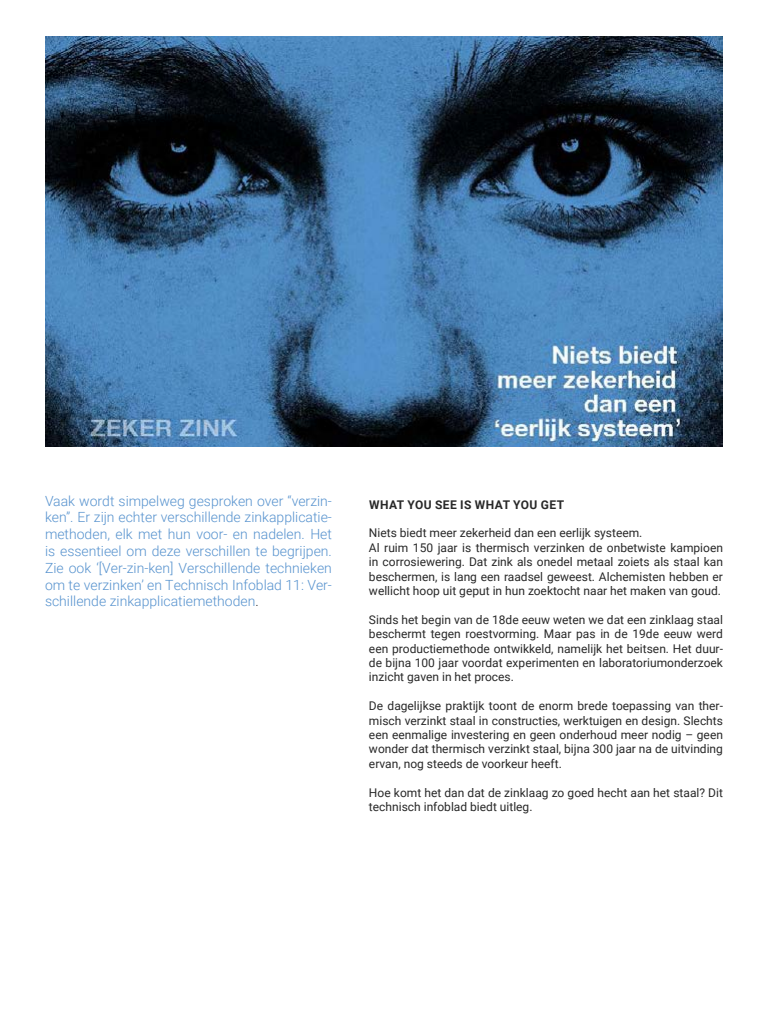
<style>
.page{position:relative;width:768px;height:1024px;background:#fff}
.page>*{position:absolute;margin:0;border:0;box-sizing:border-box;transform-origin:0 0}
.t1{font:300 14px/16.8px "Roboto";color:#5692ce;text-align:justify}
.t2{font:12px/14.4px "Roboto";color:#282828}
.t3{font:700 12px "Roboto";letter-spacing:.035em;color:#282828}
.s1{color:#282828}
</style>
<div class="page">
<img style="left:45px;top:36px;width:678px;height:411px">
<p class="t1" style="left:45px;top:492px;width:289px">Vaak wordt simpelweg gesproken over “verzin&shy;ken”. Er zijn echter verschillende zinkapplicatie&shy;methoden, elk met hun voor- en nadelen. Het is essentieel om deze verschillen te begrijpen.<br>Zie ook ‘[Ver-zin-ken] Verschillende technieken om te verzinken’ en Technisch Infoblad 11: Ver&shy;schillende zinkapplicatiemethoden<span class="s1">.</span></p>
<p class="t3" style="left:369px;top:496px;width:196px">WHAT YOU SEE IS WHAT YOU GET</p>
<p class="t2" style="left:369px;top:525px;width:356px">Niets biedt meer zekerheid dan een eerlijk systeem.<br>Al ruim 150 jaar is thermisch verzinken de onbetwiste kampioen in corrosiewering. Dat zink als onedel metaal zoiets als staal kan beschermen, is lang een raadsel geweest. Alchemisten hebben er wellicht hoop uit geput in hun zoektocht naar het maken van goud.</p>
<p class="t2" style="left:369px;top:612px;width:356px;text-align:justify">Sinds het begin van de 18de eeuw weten we dat een zinklaag staal beschermt tegen roestvorming. Maar pas in de 19de eeuw werd een productiemethode ontwikkeld, namelijk het beitsen. Het duur&shy;de bijna 100 jaar voordat experimenten en laboratoriumonderzoek inzicht gaven in het proces.</p>
<p class="t2" style="left:369px;top:698px;width:356px;text-align:justify">De dagelijkse praktijk toont de enorm brede toepassing van ther&shy;misch verzinkt staal in constructies, werktuigen en design. Slechts een eenmalige investering en geen onderhoud meer nodig – geen wonder dat thermisch verzinkt staal, bijna 300 jaar na de uitvinding ervan, nog steeds de voorkeur heeft.</p>
<p class="t2" style="left:369px;top:785px;width:356px">Hoe komt het dan dat de zinklaag zo goed hecht aan het staal? Dit technisch infoblad biedt uitleg.</p>
</div>
